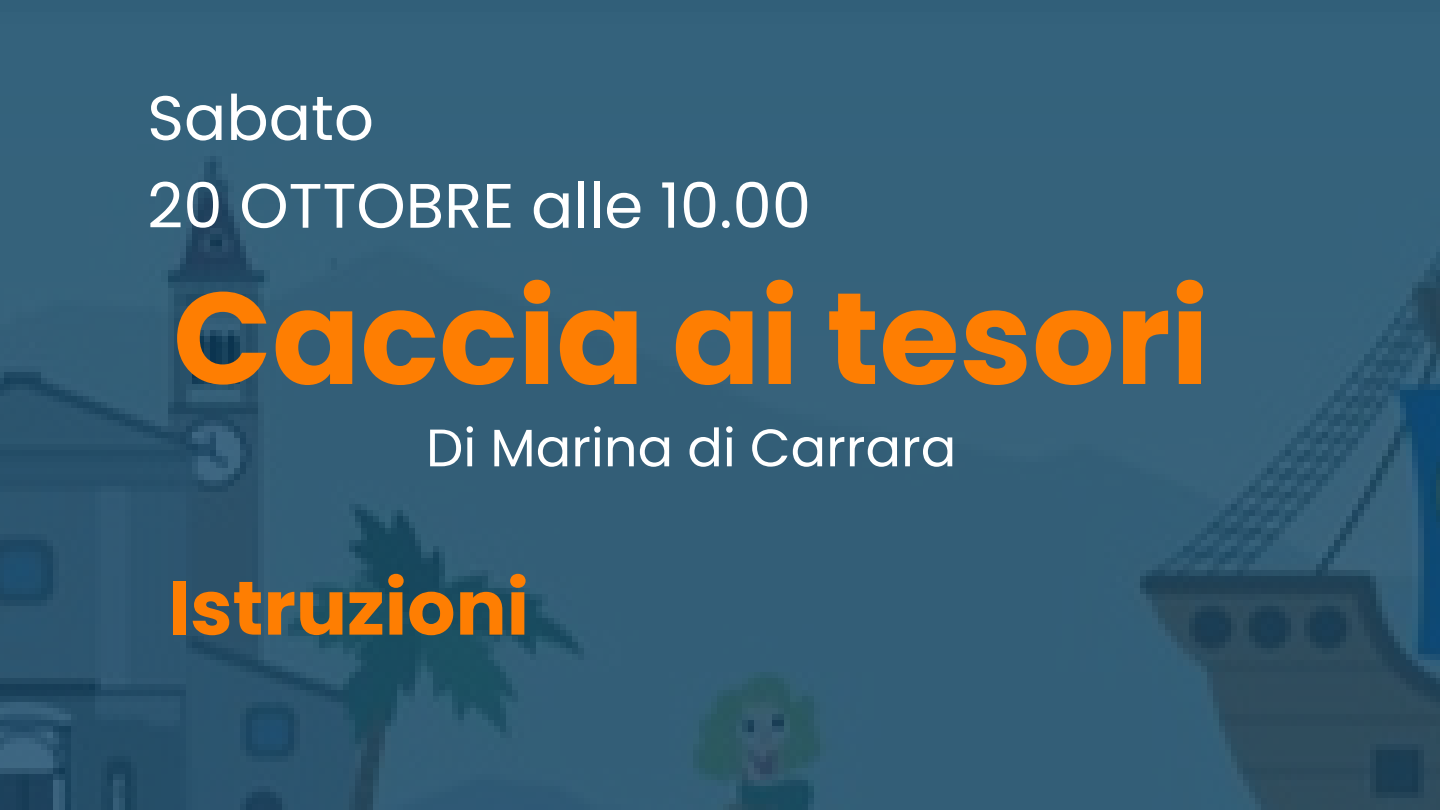
<style>
.page{position:relative;width:1440px;height:810px;background:#fff}
.page>*{position:absolute;margin:0;border:0;box-sizing:border-box;transform-origin:0 0}
.t1{font:700 130.1px "Poppins";color:#fe7e02}
.t2{font:700 75.9px "Poppins";color:#fe7e02}
.t3{font:62.7px/87.8px "Poppins";color:#fff}
.t4{font:52.7px "Poppins";color:#fff}
</style>
<div class="page">
<img style="left:0;top:0;width:1440px;height:810px">
<h1 class="t3" style="left:147px;top:74px;width:665px">Sabato<br>20 OTTOBRE alle 10.00</h1>
<p class="t1" style="left:173px;top:247px;width:1038px">Caccia ai tesori</p>
<h3 class="t4" style="left:426px;top:411px;width:532px">Di Marina di Carrara</h3>
<p class="t2" style="left:168px;top:555px;width:363px">Istruzioni</p>
</div>
